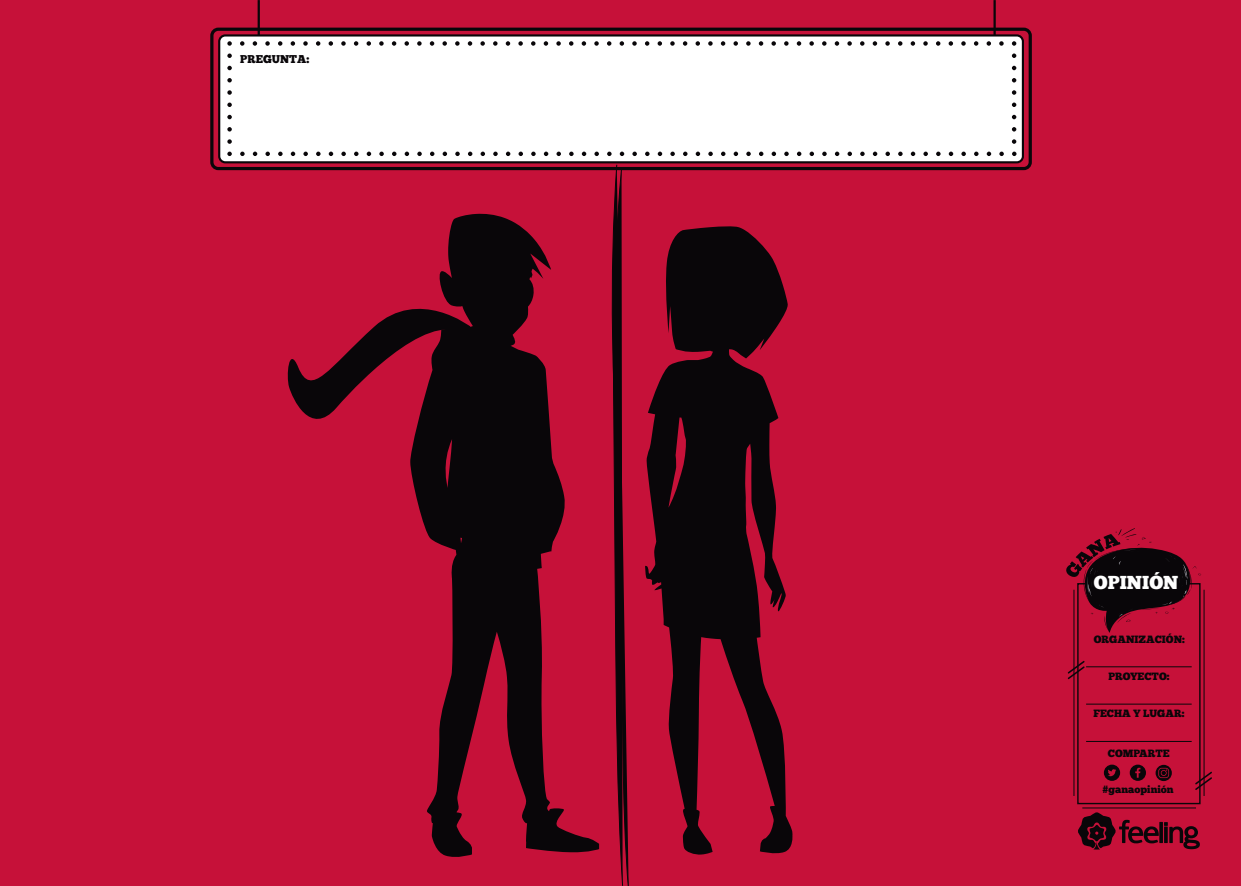
<style>
.page{position:relative;width:1241px;height:886px;background:#fff}
.page>*{position:absolute;margin:0;border:0;box-sizing:border-box;transform-origin:0 0}
.t1{font:18.62px "Chunk Five Ex";color:#fff}
.t2{font:11.25px "Chunk Five Ex";color:#090609}
.t3{font:10.5px "Chunk Five Ex";color:#090609}
</style>
<div class="page">
<div style="left:0;top:0;width:1240px;height:886px;background:#c61139"></div>
<svg style="left:410px;top:213px;width:189px;height:644px"></svg>
<svg style="left:645px;top:226px;width:148px;height:629px;fill:#090609"></svg>
<svg style="left:611px;top:164px;width:18px;height:722px"></svg>
<svg style="left:287px;top:286px;width:230px;height:152px"></svg>
<div style="left:210px;top:28px;width:821px;height:142px;border:3px solid #090609;border-radius:6px"></div>
<div style="left:219px;top:35px;width:803px;height:127px;background:#fff;border-radius:6px"></div>
<div style="left:218px;top:34px;width:805px;height:129px;border:2px solid #090609;border-radius:6px"></div>
<hr style="left:257px;top:0;width:3px;height:35px;background:#090609">
<hr style="left:993px;top:0;width:2px;height:35px;background:#090609">
<svg style="left:227px;top:41px;width:5px;height:5px"></svg>
<svg style="left:227px;top:54px;width:5px;height:4px"></svg>
<svg style="left:227px;top:66px;width:5px;height:4px"></svg>
<svg style="left:227px;top:78px;width:5px;height:4px"></svg>
<svg style="left:227px;top:90px;width:5px;height:5px"></svg>
<svg style="left:227px;top:103px;width:5px;height:4px"></svg>
<svg style="left:227px;top:115px;width:5px;height:4px"></svg>
<svg style="left:227px;top:127px;width:5px;height:5px"></svg>
<svg style="left:227px;top:139px;width:5px;height:5px"></svg>
<svg style="left:1011px;top:54px;width:5px;height:4px"></svg>
<svg style="left:1011px;top:66px;width:5px;height:4px"></svg>
<svg style="left:1011px;top:78px;width:5px;height:4px"></svg>
<svg style="left:1011px;top:90px;width:5px;height:5px"></svg>
<svg style="left:1011px;top:103px;width:5px;height:4px"></svg>
<svg style="left:1011px;top:115px;width:5px;height:4px"></svg>
<svg style="left:1011px;top:127px;width:5px;height:5px"></svg>
<svg style="left:1011px;top:139px;width:5px;height:5px"></svg>
<svg style="left:227px;top:152px;width:5px;height:4px"></svg>
<svg style="left:240px;top:41px;width:4px;height:5px"></svg>
<svg style="left:253px;top:41px;width:4px;height:5px"></svg>
<svg style="left:265px;top:41px;width:5px;height:5px"></svg>
<svg style="left:278px;top:41px;width:4px;height:5px"></svg>
<svg style="left:290px;top:41px;width:5px;height:5px"></svg>
<svg style="left:303px;top:41px;width:5px;height:5px"></svg>
<svg style="left:316px;top:41px;width:4px;height:5px"></svg>
<svg style="left:328px;top:41px;width:5px;height:5px"></svg>
<svg style="left:341px;top:41px;width:4px;height:5px"></svg>
<svg style="left:354px;top:41px;width:4px;height:5px"></svg>
<svg style="left:366px;top:41px;width:5px;height:5px"></svg>
<svg style="left:379px;top:41px;width:4px;height:5px"></svg>
<svg style="left:392px;top:41px;width:4px;height:5px"></svg>
<svg style="left:404px;top:41px;width:5px;height:5px"></svg>
<svg style="left:417px;top:41px;width:4px;height:5px"></svg>
<svg style="left:430px;top:41px;width:4px;height:5px"></svg>
<svg style="left:442px;top:41px;width:5px;height:5px"></svg>
<svg style="left:455px;top:41px;width:4px;height:5px"></svg>
<svg style="left:467px;top:41px;width:5px;height:5px"></svg>
<svg style="left:480px;top:41px;width:5px;height:5px"></svg>
<svg style="left:493px;top:41px;width:4px;height:5px"></svg>
<svg style="left:505px;top:41px;width:5px;height:5px"></svg>
<svg style="left:518px;top:41px;width:5px;height:5px"></svg>
<svg style="left:531px;top:41px;width:4px;height:5px"></svg>
<svg style="left:543px;top:41px;width:5px;height:5px"></svg>
<svg style="left:556px;top:41px;width:4px;height:5px"></svg>
<svg style="left:569px;top:41px;width:4px;height:5px"></svg>
<svg style="left:581px;top:41px;width:5px;height:5px"></svg>
<svg style="left:594px;top:41px;width:4px;height:5px"></svg>
<svg style="left:607px;top:41px;width:4px;height:5px"></svg>
<svg style="left:619px;top:41px;width:5px;height:5px"></svg>
<svg style="left:632px;top:41px;width:4px;height:5px"></svg>
<svg style="left:645px;top:41px;width:4px;height:5px"></svg>
<svg style="left:657px;top:41px;width:5px;height:5px"></svg>
<svg style="left:670px;top:41px;width:4px;height:5px"></svg>
<svg style="left:682px;top:41px;width:5px;height:5px"></svg>
<svg style="left:695px;top:41px;width:5px;height:5px"></svg>
<svg style="left:708px;top:41px;width:4px;height:5px"></svg>
<svg style="left:720px;top:41px;width:5px;height:5px"></svg>
<svg style="left:733px;top:41px;width:4px;height:5px"></svg>
<svg style="left:746px;top:41px;width:4px;height:5px"></svg>
<svg style="left:758px;top:41px;width:5px;height:5px"></svg>
<svg style="left:771px;top:41px;width:4px;height:5px"></svg>
<svg style="left:784px;top:41px;width:4px;height:5px"></svg>
<svg style="left:796px;top:41px;width:5px;height:5px"></svg>
<svg style="left:809px;top:41px;width:4px;height:5px"></svg>
<svg style="left:822px;top:41px;width:4px;height:5px"></svg>
<svg style="left:834px;top:41px;width:5px;height:5px"></svg>
<svg style="left:847px;top:41px;width:4px;height:5px"></svg>
<svg style="left:860px;top:41px;width:4px;height:5px"></svg>
<svg style="left:872px;top:41px;width:5px;height:5px"></svg>
<svg style="left:885px;top:41px;width:4px;height:5px"></svg>
<svg style="left:898px;top:41px;width:4px;height:5px"></svg>
<svg style="left:910px;top:41px;width:5px;height:5px"></svg>
<svg style="left:923px;top:41px;width:4px;height:5px"></svg>
<svg style="left:936px;top:41px;width:4px;height:5px"></svg>
<svg style="left:948px;top:41px;width:4px;height:5px"></svg>
<svg style="left:961px;top:41px;width:4px;height:5px"></svg>
<svg style="left:974px;top:41px;width:4px;height:5px"></svg>
<svg style="left:986px;top:41px;width:4px;height:5px"></svg>
<svg style="left:999px;top:41px;width:4px;height:5px"></svg>
<svg style="left:1011px;top:41px;width:5px;height:5px"></svg>
<svg style="left:240px;top:152px;width:4px;height:4px"></svg>
<svg style="left:253px;top:152px;width:4px;height:4px"></svg>
<svg style="left:265px;top:152px;width:5px;height:4px"></svg>
<svg style="left:278px;top:152px;width:4px;height:4px"></svg>
<svg style="left:291px;top:152px;width:4px;height:4px"></svg>
<svg style="left:303px;top:152px;width:5px;height:4px"></svg>
<svg style="left:316px;top:152px;width:4px;height:4px"></svg>
<svg style="left:329px;top:152px;width:4px;height:4px"></svg>
<svg style="left:341px;top:152px;width:5px;height:4px"></svg>
<svg style="left:354px;top:152px;width:4px;height:4px"></svg>
<svg style="left:366px;top:152px;width:5px;height:4px"></svg>
<svg style="left:379px;top:152px;width:5px;height:4px"></svg>
<svg style="left:392px;top:152px;width:4px;height:4px"></svg>
<svg style="left:404px;top:152px;width:5px;height:4px"></svg>
<svg style="left:417px;top:152px;width:5px;height:4px"></svg>
<svg style="left:430px;top:152px;width:4px;height:4px"></svg>
<svg style="left:442px;top:152px;width:5px;height:4px"></svg>
<svg style="left:455px;top:152px;width:4px;height:4px"></svg>
<svg style="left:468px;top:152px;width:4px;height:4px"></svg>
<svg style="left:480px;top:152px;width:5px;height:4px"></svg>
<svg style="left:493px;top:152px;width:4px;height:4px"></svg>
<svg style="left:506px;top:152px;width:4px;height:4px"></svg>
<svg style="left:518px;top:152px;width:5px;height:4px"></svg>
<svg style="left:531px;top:152px;width:4px;height:4px"></svg>
<svg style="left:543px;top:152px;width:5px;height:4px"></svg>
<svg style="left:556px;top:152px;width:5px;height:4px"></svg>
<svg style="left:569px;top:152px;width:4px;height:4px"></svg>
<svg style="left:581px;top:152px;width:5px;height:4px"></svg>
<svg style="left:594px;top:152px;width:5px;height:4px"></svg>
<svg style="left:607px;top:152px;width:4px;height:4px"></svg>
<svg style="left:619px;top:152px;width:5px;height:4px"></svg>
<svg style="left:632px;top:152px;width:4px;height:4px"></svg>
<svg style="left:645px;top:152px;width:4px;height:4px"></svg>
<svg style="left:657px;top:152px;width:5px;height:4px"></svg>
<svg style="left:670px;top:152px;width:4px;height:4px"></svg>
<svg style="left:683px;top:152px;width:4px;height:4px"></svg>
<svg style="left:695px;top:152px;width:5px;height:4px"></svg>
<svg style="left:708px;top:152px;width:4px;height:4px"></svg>
<svg style="left:721px;top:152px;width:4px;height:4px"></svg>
<svg style="left:733px;top:152px;width:5px;height:4px"></svg>
<svg style="left:746px;top:152px;width:4px;height:4px"></svg>
<svg style="left:759px;top:152px;width:4px;height:4px"></svg>
<svg style="left:771px;top:152px;width:5px;height:4px"></svg>
<svg style="left:784px;top:152px;width:4px;height:4px"></svg>
<svg style="left:797px;top:152px;width:4px;height:4px"></svg>
<svg style="left:809px;top:152px;width:5px;height:4px"></svg>
<svg style="left:822px;top:152px;width:4px;height:4px"></svg>
<svg style="left:834px;top:152px;width:5px;height:4px"></svg>
<svg style="left:847px;top:152px;width:4px;height:4px"></svg>
<svg style="left:860px;top:152px;width:4px;height:4px"></svg>
<svg style="left:872px;top:152px;width:5px;height:4px"></svg>
<svg style="left:885px;top:152px;width:4px;height:4px"></svg>
<svg style="left:898px;top:152px;width:4px;height:4px"></svg>
<svg style="left:910px;top:152px;width:5px;height:4px"></svg>
<svg style="left:923px;top:152px;width:4px;height:4px"></svg>
<svg style="left:936px;top:152px;width:4px;height:4px"></svg>
<svg style="left:948px;top:152px;width:5px;height:4px"></svg>
<svg style="left:961px;top:152px;width:4px;height:4px"></svg>
<svg style="left:974px;top:152px;width:4px;height:4px"></svg>
<svg style="left:986px;top:152px;width:5px;height:4px"></svg>
<svg style="left:999px;top:152px;width:4px;height:4px"></svg>
<svg style="left:1012px;top:152px;width:4px;height:4px"></svg>
<hr style="left:1085px;top:666px;width:106px;height:1px;background:#090609">
<hr style="left:1085px;top:704px;width:106px;height:1px;background:#090609">
<hr style="left:1085px;top:741px;width:106px;height:1px;background:#090609">
<div style="left:1076px;top:583px;width:124px;height:221px;border:1px solid #090609"></div>
<svg style="left:1103px;top:764px;width:16px;height:17px"></svg>
<svg style="left:1129px;top:764px;width:16px;height:17px"></svg>
<svg style="left:1155px;top:765px;width:16px;height:16px"></svg>
<hr style="left:1073px;top:590px;width:1px;height:206px;background:#090609">
<hr style="left:1203px;top:590px;width:1px;height:206px;background:#090609">
<hr style="left:1082px;top:808px;width:113px;height:1px;background:#090609">
<svg style="left:1067px;top:660px;width:17px;height:19px"></svg>
<svg style="left:1195px;top:771px;width:17px;height:19px"></svg>
<svg style="left:1078px;top:812px;width:121px;height:37px"></svg>
<svg style="left:1066px;top:528px;width:134px;height:105px"></svg>
<p class="t2" style="left:240px;top:51px;width:71px">PREGUNTA:</p>
<h1 class="t1" style="left:1093px;top:568px;width:86px">OPINIÓN</h1>
<p class="t3" style="left:1093px;top:631px;width:93px">ORGANIZACIÓN:</p>
<p class="t3" style="left:1108px;top:669px;width:63px">PROYECTO:</p>
<p class="t3" style="left:1093px;top:706px;width:92px">FECHA Y LUGAR:</p>
<p class="t3" style="left:1107px;top:745px;width:63px">COMPARTE</p>
<p class="t3" style="left:1102px;top:781px;width:73px">#ganaopinión</p>
</div>
